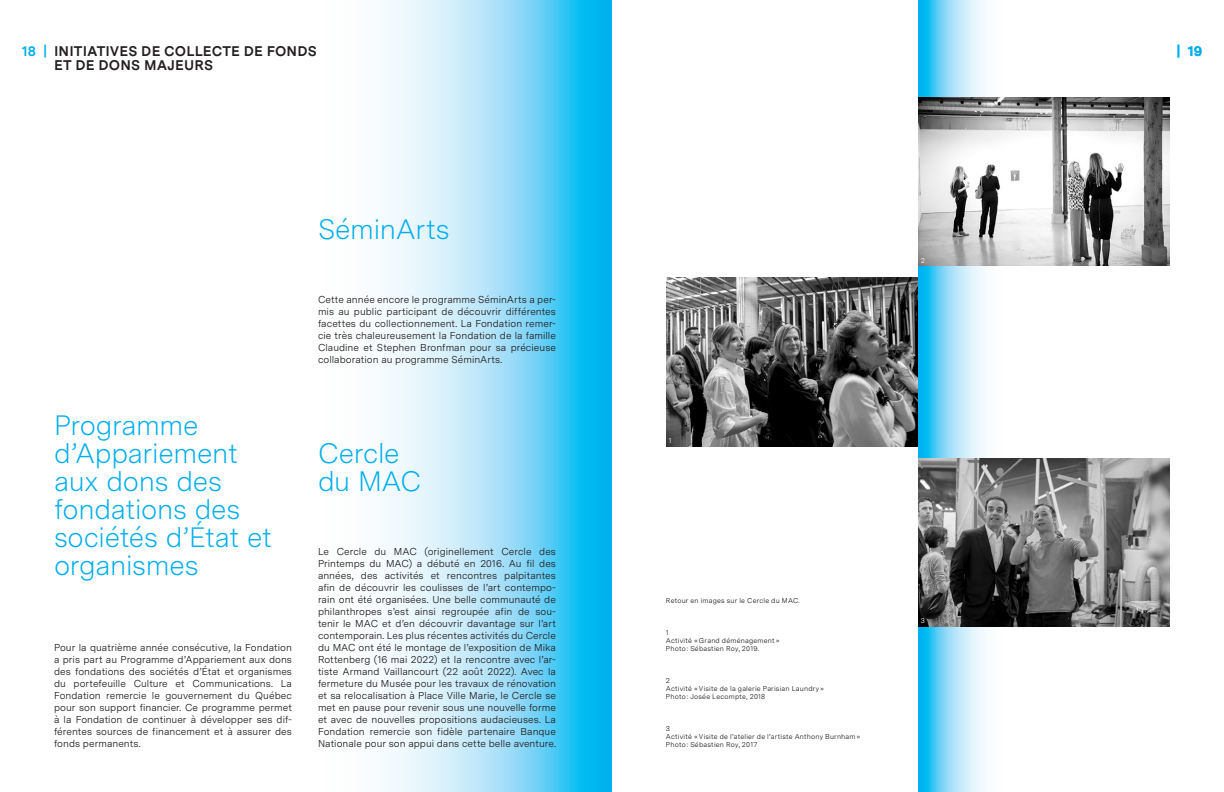
<style>
.page{position:relative;width:1224px;height:792px;background:#fff}
.page>*{position:absolute;margin:0;border:0;box-sizing:border-box;transform-origin:0 0}
.t1{font:300 28px/28px "Messina Sans";letter-spacing:-.01em;color:#00aeef}
.t2{font:700 14px "Messina Sans";letter-spacing:.01em;color:#231f20}
.t3{font:700 14px "Messina Sans";color:#00aeef}
.t4{font:10px/12px "Messina Sans";letter-spacing:.005em;color:#231f20;text-align:justify}
.t5{font:7px/8px "Messina Sans";letter-spacing:.03em;color:#231f20}
.t6{font:7px "Messina Sans";color:#fff}
.s1{color:#00aeef}
</style>
<div class="page">
<img style="left:666px;top:278px;width:252px;height:168px">
<svg style="left:918px;top:0;width:94px;height:792px"></svg>
<svg style="left:384px;top:0;width:228px;height:792px;background:#91dcf7"></svg>
<img style="left:918px;top:98px;width:252px;height:168px">
<img style="left:918px;top:458px;width:252px;height:168px">
<h2 class="t2" style="left:22px;top:40px;width:296px"><span class="s1">18 |</span> INITIATIVES DE COLLECTE DE FONDS</h2>
<h2 class="t3" style="left:1177px;top:40px;width:27px">| 19</h2>
<h2 class="t2" style="left:54px;top:54px;width:161px">ET DE DONS MAJEURS</h2>
<h1 class="t1" style="left:54px;top:410px;width:220px">Programme d’Appariement aux dons des fondations des sociétés d’État et organismes</h1>
<p class="t4" style="left:54px;top:641px;width:240px">Pour la quatrième année consécutive, la Fondation a pris part au Programme d’Appariement aux dons des fondations des sociétés d’État et organismes du portefeuille Culture et Communications. La Fondation remercie le gouvernement du Québec pour son support financier. Ce programme permet à la Fondation de continuer à développer ses dif&shy;férentes sources de financement et à assurer des fonds permanents.</p>
<h1 class="t1" style="left:318px;top:214px;width:133px">SéminArts</h1>
<p class="t4" style="left:318px;top:293px;width:240px">Cette année encore le programme SéminArts a per&shy;mis au public participant de découvrir différentes facettes du collectionnement. La Fondation remer&shy;cie très chaleureusement la Fondation de la famille Claudine et Stephen Bronfman pour sa précieuse collaboration au programme SéminArts.</p>
<h1 class="t1" style="left:318px;top:438px;width:105px">Cercle du MAC</h1>
<p class="t4" style="left:318px;top:545px;width:240px">Le Cercle du MAC (originellement Cercle des Printemps du MAC) a débuté en 2016. Au fil des années, des activités et rencontres palpitantes afin de découvrir les coulisses de l’art contempo&shy;rain ont été organisées. Une belle communauté de philanthropes s’est ainsi regroupée afin de sou&shy;tenir le MAC et d’en découvrir davantage sur l’art contemporain. Les plus récentes activités du Cercle du MAC ont été le montage de l’exposition de Mika Rottenberg (16 mai 2022) et la rencontre avec l’ar&shy;tiste Armand Vaillancourt (22 août 2022). Avec la fermeture du Musée pour les travaux de rénovation et sa relocalisation à Place Ville Marie, le Cercle se met en pause pour revenir sous une nouvelle forme et avec de nouvelles propositions audacieuses. La Fondation remercie son fidèle partenaire Banque Nationale pour son appui dans cette belle aventure.</p>
<p class="t6" style="left:921px;top:255px;width:6px">2</p>
<p class="t6" style="left:669px;top:435px;width:4px">1</p>
<p class="t5" style="left:666px;top:596px;width:135px">Retour en images sur le Cercle du MAC.</p>
<p class="t5" style="left:666px;top:628px;width:115px">1<br>Activité «Grand déménagement »<br>Photo: Sébastien Roy, 2019.</p>
<p class="t5" style="left:666px;top:676px;width:160px">2<br>Activité «Visite de la galerie Parisian Laundry »<br>Photo: Josée Lecompte, 2018</p>
<p class="t5" style="left:666px;top:724px;width:196px">3<br>Activité «Visite de l’atelier de l’artiste Anthony Burnham »<br>Photo: Sébastien Roy, 2017</p>
<p class="t6" style="left:921px;top:616px;width:6px">3</p>
</div>
